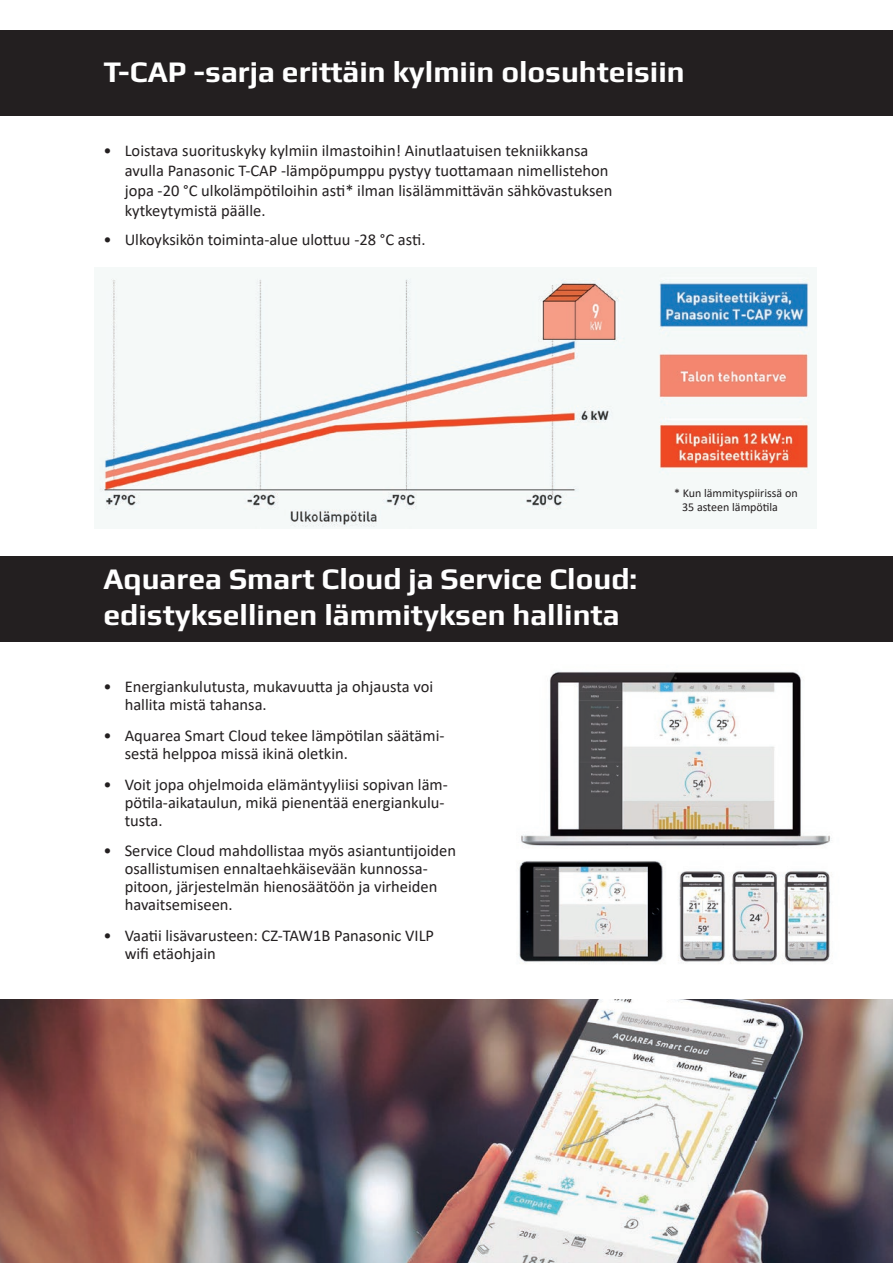
<style>
.page{position:relative;width:893px;height:1263px;background:#fff}
.page>*{position:absolute;margin:0;border:0;box-sizing:border-box;transform-origin:0 0}
.t1{font:700 30px/36px "Play";color:#fff}
.t2{font:16.5px/18px "Calibri";color:#231f20}
.t3{font:12px/14.4px "Calibri";color:#231f20}
</style>
<div class="page">
<img style="left:99px;top:267px;width:711px;height:261px">
<div style="left:0;top:31px;width:893px;height:85px;background:#231f20"></div>
<div style="left:0;top:556px;width:893px;height:85px;background:#231f20"></div>
<img style="left:519px;top:671px;width:313px;height:293px">
<img style="left:0;top:999px;width:893px;height:264px">
<h1 class="t1" style="left:103px;top:53px;width:583px">T-CAP -sarja erittäin kylmiin olosuhteisiin</h1>
<p class="t2" style="left:125px;top:140px;width:489px;line-height:19.8px;text-indent:-21px">• Loistava suorituskyky kylmiin ilmastoihin! Ainutlaatuisen tekniikkansa avulla Panasonic T-CAP -lämpöpumppu pystyy tuottamaan nimellistehon jopa -20 °C ulkolämpötiloihin asti* ilman lisälämmittävän sähkövastuksen kytkeytymistä päälle.</p>
<p class="t2" style="left:103px;top:230px;width:324px">• Ulkoyksikön toiminta-alue ulottuu -28 °C asti.</p>
<h1 class="t1" style="left:103px;top:560px;width:535px">Aquarea Smart Cloud ja Service Cloud: edistyksellinen lämmityksen hallinta</h1>
<p class="t2" style="left:125px;top:677px;width:310px;text-indent:-21px">• Energiankulutusta, mukavuutta ja ohjausta voi hallita mistä tahansa.</p>
<p class="t2" style="left:125px;top:726px;width:321px;text-indent:-21px">• Aquarea Smart Cloud tekee lämpötilan säätämi&shy;sestä helppoa missä ikinä oletkin.</p>
<p class="t2" style="left:125px;top:775px;width:325px;text-indent:-21px">• Voit jopa ohjelmoida elämäntyyliisi sopivan läm&shy;pötila-aikataulun, mikä pienentää energiankulu&shy;tusta.</p>
<p class="t2" style="left:125px;top:841px;width:333px;text-indent:-21px">• Service Cloud mahdollistaa myös asiantuntijoiden osallistumisen ennaltaehkäisevään kunnossa&shy;pitoon, järjestelmän hienosäätöön ja virheiden havaitsemiseen.</p>
<p class="t2" style="left:125px;top:926px;width:311px;text-indent:-21px">• Vaatii lisävarusteen: CZ-TAW1B Panasonic VILP wifi etäohjain</p>
<p class="t3" style="left:682px;top:485px;width:117px;text-indent:-8px">* Kun lämmityspiirissä on<br>35 asteen lämpötila</p>
</div>
